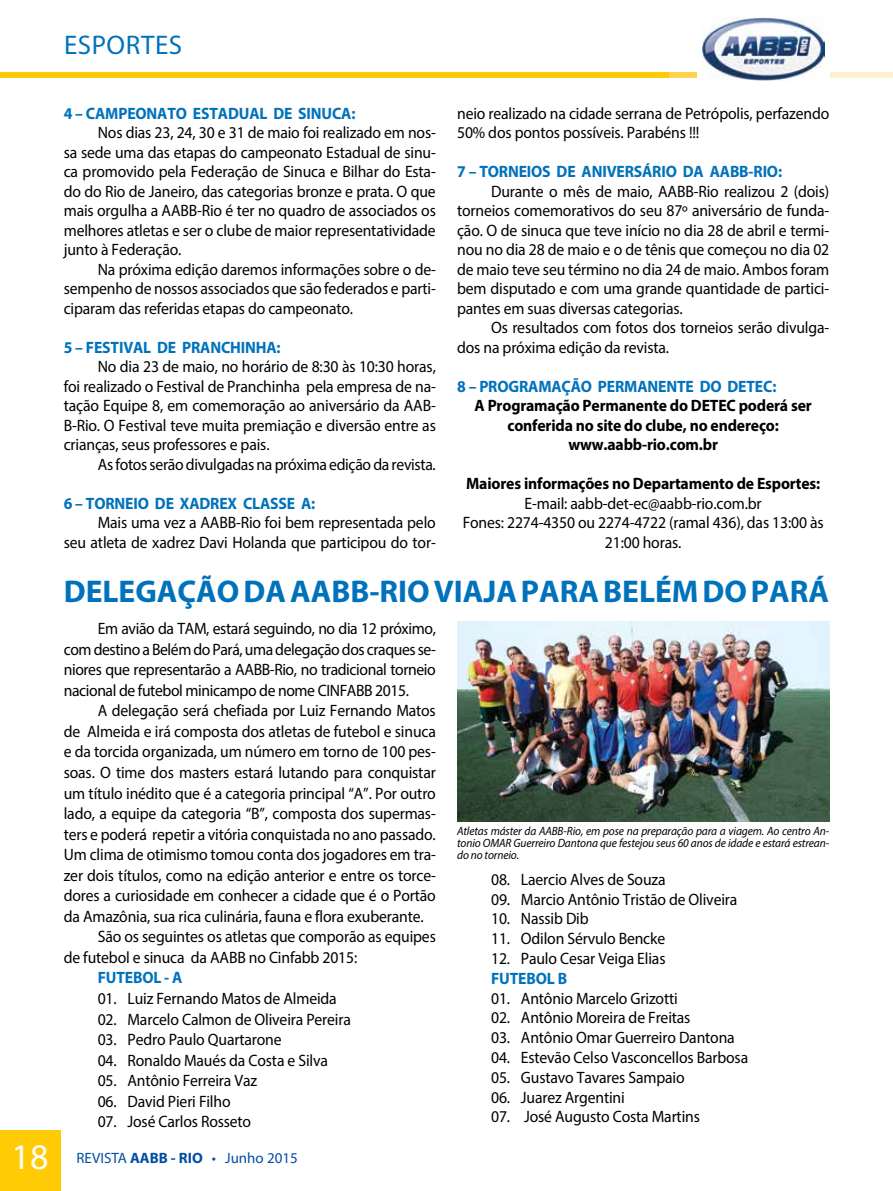
<style>
.page{position:relative;width:893px;height:1191px;background:#fff}
.page>*{position:absolute;margin:0;border:0;box-sizing:border-box;transform-origin:0 0}
.t1{font:36px "Myriad Pro";color:#fff}
.t2{font:700 31.5px "Myriad Pro";color:#0072bc}
.t3{font:27px "Myriad Pro";color:#0072bc}
.t4{font:16.5px/19.5px "Myriad Pro";letter-spacing:-.01em;color:#000;text-align:justify;scale:.95 1}
.t5{font:700 16.5px "Myriad Pro";letter-spacing:-.01em;color:#0072bc;scale:.95 1}
.t6{font:700 16.5px/19.5px "Myriad Pro";letter-spacing:-.01em;color:#000;text-align:center;scale:.95 1}
.t7{font:15px "Myriad Pro";color:#034ea2}
.t8{font:italic 12px/12px "Myriad Pro";letter-spacing:-.01em;color:#000;text-align:justify;scale:.95 1}
.s1{font-weight:700}
</style>
<div class="page">
<div style="left:0;top:1130px;width:61px;height:61px;background:#ffcb05"></div>
<div style="left:0;top:72px;width:669px;height:6px;background:#ffcb05"></div>
<div style="left:669px;top:72px;width:75px;height:6px;background:#ffd44f"></div>
<div style="left:818px;top:72px;width:75px;height:6px;background:#fff1d0"></div>
<div style="left:697px;top:17px;width:132px;height:64px;background:#fff"></div>
<img style="left:702px;top:17px;width:122px;height:64px">
<img style="left:457px;top:622px;width:372px;height:199px">
<h3 class="t3" style="left:64px;top:28px;width:120px">ESPORTES</h3>
<p class="t5" style="left:64px;top:102px;width:309px">4 – CAMPEONATO ESTADUAL DE SINUCA:</p>
<p class="t4" style="left:64px;top:123px;width:393px;text-indent:34px">Nos dias 23, 24, 30 e 31 de maio foi realizado em nos&shy;sa sede uma das etapas do campeonato Estadual de sinu&shy;ca promovido pela Federação de Sinuca e Bilhar do Esta&shy;do do Rio de Janeiro, das categorias bronze e prata. O que mais orgulha a AABB</p>
<p class="t4" style="left:64px;top:201px;width:393px;text-indent:133px">-Rio é ter no quadro de associados os melhores atletas e ser o clube de maior representatividade junto à Federação.</p>
<p class="t4" style="left:64px;top:259px;width:393px;text-indent:34px">Na próxima edição daremos informações sobre o de&shy;sempenho de nossos associados que são federados e parti&shy;ciparam das referidas etapas do campeonato.</p>
<p class="t5" style="left:64px;top:336px;width:136px">5 – FESTIVAL DE PRAN</p>
<p class="t5" style="left:221px;top:336px;width:64px">CHINHA:</p>
<p class="t4" style="left:64px;top:357px;width:393px;text-indent:34px">No dia 23 de maio, no horário de 8:30 às 10:30 horas, foi realizado o Festival de Pranchinha pela empresa de na&shy;tação Equipe 8, em comemoração ao aniversário da AAB-B-Rio. O Festival teve muita premiação e diversão entre as crianças, seus professores e pais.</p>
<p class="t4" style="left:98px;top:454px;width:357px">As fotos serão divulgadas na próxima edição da revista.</p>
<p class="t5" style="left:64px;top:492px;width:266px">6 – TORN EIO DE XADREX CLASSE A:</p>
<p class="t4" style="left:98px;top:513px;width:119px">Mais uma vez a AABB</p>
<p class="t4" style="left:64px;top:513px;width:393px;text-align:right">-Rio foi bem representada pelo<br>seu atleta de xadrez Davi Holanda que participou do tor-</p>
<p class="t4" style="left:457px;top:103px;width:393px">neio realizado na cidade serrana de Petrópolis, perfazendo<br>50% dos pontos possíveis. Parabéns !!!</p>
<p class="t5" style="left:457px;top:161px;width:344px">7 – TORN EIOS DE AN IVERSÁRIO DA AABB-RIO:</p>
<p class="t4" style="left:491px;top:181px;width:186px">Durante o mês de maio, AABB</p>
<p class="t4" style="left:457px;top:181px;width:393px;text-indent:237px">-Rio realizou 2 (dois) torneios comemorativos do seu 87º aniversário de funda&shy;ção. O de sinuca que teve início no dia 28 de abril e termi&shy;nou no dia 28 de maio e o de tênis que começou no dia 02 de maio teve seu término no dia 24 de maio. Ambos foram bem disputado e com uma grande quantidade de partici&shy;pantes em suas diversas categorias.</p>
<p class="t4" style="left:457px;top:318px;width:393px;text-indent:34px">Os resultados com fotos dos torneios serão divulga&shy;dos na próxima edição da revista.</p>
<p class="t5" style="left:457px;top:375px;width:338px">8 – PROGRAMAÇÃO PERMAN ENTE DO DETEC:</p>
<p class="t6" style="left:475px;top:395px;width:356px">A Programação Permanente do DETEC poderá ser conferida no site do clube, no endereço: www.aabb-rio.com.br</p>
<p class="t6" style="left:466px;top:473px;width:374px">Maiores informações no Departamento de Esportes:</p>
<p class="t4" style="left:463px;top:493px;width:381px;text-align:center">E-mail: aabb-det‑ec@aabb-rio.com.br<br>Fones: 2274-4350 ou 2274-4722 (ramal 436), das 13:00 às<br>21:00 horas.</p>
<h2 class="t2" style="left:64px;top:571px;width:478px">DELEGAÇÃO DA AABB-RIO VIAJA PARA</h2>
<h2 class="t2" style="left:603px;top:571px;width:228px">BELÉM DO PARÁ</h2>
<p class="t4" style="left:64px;top:618px;width:393px;line-height:20.5px;text-indent:34px">Em avião da TAM, estará seguindo, no dia 12 próximo, com destino a Belém do Pará, uma delegação dos craques se&shy;niores que representarão a AABB</p>
<p class="t4" style="left:64px;top:659px;width:393px;line-height:20.5px;text-indent:206px">-Rio, no tradicional torneio nacional de futebol minicampo de nome CINFABB 2015.</p>
<p class="t4" style="left:98px;top:701px;width:357px">A delegação será chefiada por Luiz Fernando Matos</p>
<p class="t4" style="left:64px;top:721px;width:393px">de Almeida e irá composta dos atletas de futebol e sinuca</p>
<p class="t4" style="left:64px;top:742px;width:393px">e da torcida organizada, um número em torno de 100 pes-</p>
<p class="t4" style="left:64px;top:762px;width:393px">soas. O time dos masters estará lutando para conquistar</p>
<p class="t4" style="left:64px;top:783px;width:393px">um título inédito que é a categoria principal “A”. Por outro</p>
<p class="t4" style="left:64px;top:803px;width:393px">lado, a equipe da categoria “B”, composta dos supermas-</p>
<p class="t4" style="left:64px;top:824px;width:393px">ters e poderá repetir a vitória conquistada no ano passado.</p>
<p class="t4" style="left:64px;top:844px;width:393px">Um clima de otimismo tomou conta dos jogadores em tra-</p>
<p class="t4" style="left:64px;top:865px;width:393px">zer dois títulos, como na edição anterior e entre os torce-</p>
<p class="t4" style="left:64px;top:885px;width:393px">dores a curiosidade em conhecer a cidade que é o Portão</p>
<p class="t4" style="left:64px;top:906px;width:380px">da Amazônia, sua rica culinária, fauna e flora exuberante.</p>
<p class="t4" style="left:98px;top:926px;width:357px">São os seguintes os atletas que comporão as equipes</p>
<p class="t4" style="left:64px;top:947px;width:165px">de futebol e sinuca da AABB</p>
<p class="t4" style="left:249px;top:947px;width:116px">no Cinfabb 2015:</p>
<p class="t5" style="left:98px;top:967px;width:90px">FUTEBOL - A</p>
<p class="t4" style="left:98px;top:988px;width:253px">01. Luiz Fernando Matos de Almeida</p>
<p class="t4" style="left:98px;top:1009px;width:268px">02. Marcelo Calmon de Oliveira Pereira</p>
<p class="t4" style="left:98px;top:1029px;width:195px">03. Pedro Paulo Quartarone</p>
<p class="t4" style="left:98px;top:1050px;width:244px">04. Ronaldo Maués da Costa e Silva</p>
<p class="t4" style="left:98px;top:1070px;width:169px">05. Antônio Ferreira Vaz</p>
<p class="t4" style="left:98px;top:1091px;width:141px">06. David Pieri Filho</p>
<p class="t4" style="left:98px;top:1111px;width:163px">07. José Carlos Rosseto</p>
<h1 class="t1" style="left:12px;top:1134px;width:38px">18</h1>
<p class="t7" style="left:77px;top:1148px;width:223px">REVISTA <span class="s1">AABB - RIO</span> • Junho 2015</p>
<p class="t8" style="left:457px;top:825px;width:393px">Atletas máster da AABB-Rio, em pose na preparação para a viagem. Ao centro An&shy;tonio OMAR Guerreiro Dantona que festejou seus 60 anos de idade e estará estrean&shy;do no torneio.</p>
<p class="t4" style="left:491px;top:869px;width:185px">08. Laercio Alves de Souza</p>
<p class="t4" style="left:491px;top:889px;width:261px">09. Marcio Antônio Tristão de Oliveira</p>
<p class="t4" style="left:491px;top:908px;width:104px">10. Nassib Dib</p>
<p class="t4" style="left:491px;top:928px;width:185px">11. Odilon Sérvulo Bencke</p>
<p class="t4" style="left:491px;top:948px;width:185px">12. Paulo Cesar Veiga Elias</p>
<p class="t5" style="left:491px;top:967px;width:82px">FUTEBOL B</p>
<p class="t4" style="left:491px;top:988px;width:198px">01. Antônio Marcelo Grizotti</p>
<p class="t4" style="left:491px;top:1007px;width:211px">02. Antônio Moreira de Freitas</p>
<p class="t4" style="left:491px;top:1027px;width:258px">03. Antônio Omar Guerreiro Dantona</p>
<p class="t4" style="left:491px;top:1047px;width:272px">04. Estevão Celso Vasconcellos Barbosa</p>
<p class="t4" style="left:491px;top:1067px;width:205px">05. Gustavo Tavares Sampaio</p>
<p class="t4" style="left:491px;top:1087px;width:142px">06. Juarez Argentini</p>
<p class="t4" style="left:491px;top:1106px;width:221px">07. José Augusto Costa Martins</p>
</div>
